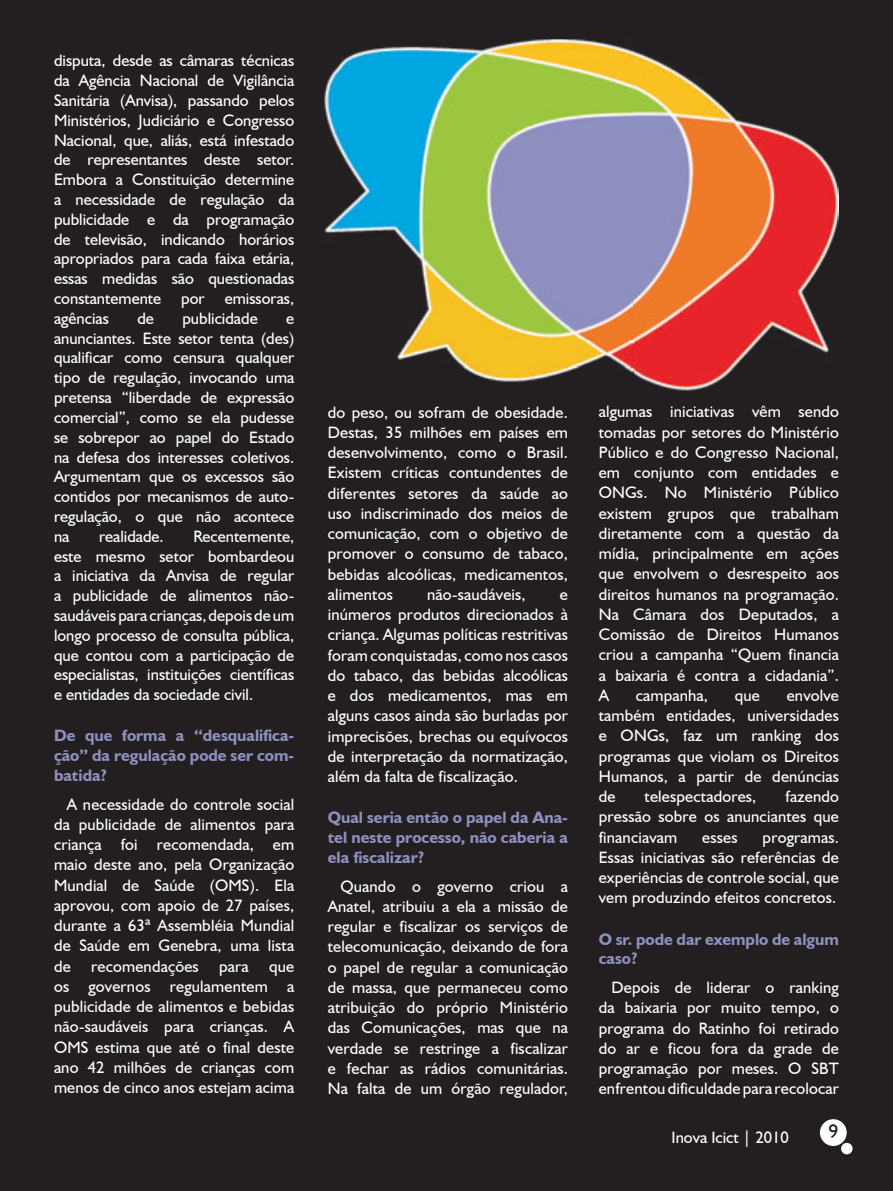
<style>
.page{position:relative;width:893px;height:1191px;background:#231f20}
.page>*{position:absolute;margin:0;border:0;box-sizing:border-box;transform-origin:0 0}
.t1{font:19.5px "Humanist 521 BT";color:#231f20}
.t2{font:16.5px/20.2px "Humanist 521 BT";letter-spacing:.01em;color:#fff;text-align:justify}
.t3{font:700 16.5px/19.8px "Humanist 521 BT";color:#8f90c0;text-align:justify}
</style>
<div class="page">
<div style="left:820px;top:1119px;width:27px;height:27px;background:#fff;border-radius:50%"></div>
<div style="left:841px;top:1142px;width:12px;height:12px;background:#fff;border-radius:50%"></div>
<img style="left:324px;top:39px;width:515px;height:352px">
<p class="t2" style="left:54px;top:51px;width:242px;line-height:19.8px">disputa, desde as câmaras técnicas da Agência Nacional de Vigilância Sanitária (Anvisa), passando pelos Ministérios, Judiciário e Congresso Nacional, que, aliás, está infestado de representantes deste setor.<br>Embora a Constituição determine a necessidade de regulação da publicidade e da programação de televisão, indicando horários apropriados para cada faixa etária, essas medidas são questionadas constantemente por emissoras, agências</p>
<p class="t2" style="left:137px;top:308px;width:18px">de</p>
<p class="t2" style="left:182px;top:308px;width:77px">publicidade</p>
<p class="t2" style="left:54px;top:308px;width:242px;line-height:19.8px;text-indent:232px">e anunciantes. Este setor tenta (des) qualificar como censura qualquer tipo de regulação, invocando uma pretensa “liberdade de expressão comercial”, como se ela pudesse se sobrepor ao papel do Estado na defesa dos interesses coletivos.<br>Argumentam que os excessos são contidos por mecanismos de auto&shy;regulação, o que não acontece na</p>
<p class="t2" style="left:54px;top:526px;width:242px;line-height:19.8px;text-indent:139px">Recentemente, este mesmo setor bombardeou a iniciativa da Anvisa de regular a publicidade de alimentos não&shy;saudáveis para crianças, depois de um longo processo de consulta pública, que contou com a participação de especialistas, instituições científicas e entidades da sociedade civil.</p>
<p class="t3" style="left:54px;top:725px;width:242px">De que forma a “desqualifica&shy;ção” da regulação pode ser com&shy;batida?</p>
<p class="t2" style="left:54px;top:793px;width:242px;text-indent:13px">A necessidade do controle social da publicidade de alimentos para criança foi recomendada, em maio deste ano, pela Organização Mundial de Saúde (OMS). Ela aprovou, com apoio de 27 países, durante a 63ª Assembléia Mundial de Saúde em Genebra, uma lista de recomendações para que os governos regulamentem a publicidade de alimentos e bebidas não-saudáveis para crianças. A OMS estima que até o final deste ano 42 milhões de crianças com menos de cinco anos estejam acima</p>
<p class="t2" style="left:99px;top:525px;width:66px">realidade.</p>
<p class="t2" style="left:328px;top:401px;width:242px">do peso, ou sofram de obesidade.<br>Destas, 35 milhões em países em desenvolvimento, como o Brasil.<br>Existem críticas contundentes de diferentes setores da saúde ao uso indiscriminado dos meios de comunicação, com o objetivo de promover o consumo de tabaco, bebidas alcoólicas, medicamentos, alimentos</p>
<p class="t2" style="left:427px;top:584px;width:100px">não-saudáveis,</p>
<p class="t2" style="left:328px;top:584px;width:242px;text-indent:232px">e inúmeros produtos direcionados à criança. Algumas políticas restritivas foram conquistadas, como nos casos do tabaco, das bebidas alcoólicas e dos medicamentos, mas em alguns casos ainda são burladas por imprecisões, brechas ou equívocos de interpretação da normatização, além da falta de fiscalização.</p>
<p class="t3" style="left:328px;top:807px;width:242px">Qual seria então o papel da Ana&shy;tel neste processo, não caberia a ela fiscalizar?</p>
<p class="t2" style="left:328px;top:875px;width:242px;text-indent:13px">Quando o governo criou a Anatel, atribuiu a ela a missão de regular e fiscalizar os serviços de telecomunicação, deixando de fora o papel de regular a comunicação de massa, que permaneceu como atribuição do próprio Ministério das Comunicações, mas que na verdade se restringe a fiscalizar e fechar as rádios comunitárias.<br>Na falta de um órgão regulador,</p>
<p class="t2" style="left:599px;top:401px;width:242px">algumas iniciativas vêm sendo tomadas por setores do Ministério Público e do Congresso Nacional, em conjunto com entidades e ONGs. No Ministério Público existem grupos que trabalham diretamente com a questão da mídia, principalmente em ações que envolvem o desrespeito aos direitos humanos na programação.<br>Na Câmara dos Deputados, a Comissão de Direitos Humanos criou a campanha “Quem financia a baixaria é contra a cidadania”.<br>A</p>
<p class="t2" style="left:599px;top:685px;width:242px;text-indent:188px">envolve também entidades, universidades e ONGs, faz um ranking dos programas que violam os Direitos Humanos, a partir de denúncias de</p>
<p class="t2" style="left:636px;top:685px;width:74px">campanha,</p>
<p class="t2" style="left:735px;top:685px;width:27px">que</p>
<p class="t2" style="left:599px;top:786px;width:242px;text-indent:187px">fazendo pressão sobre os anunciantes que financiavam</p>
<p class="t2" style="left:645px;top:786px;width:113px">telespectadores,</p>
<p class="t2" style="left:599px;top:826px;width:242px;text-indent:164px">programas.<br>Essas iniciativas são referências de experiências de controle social, que vem produzindo efeitos concretos.</p>
<p class="t3" style="left:599px;top:928px;width:242px">O sr. pode dar exemplo de algum caso?</p>
<p class="t2" style="left:599px;top:977px;width:242px;text-indent:13px">Depois de liderar o ranking da baixaria por muito tempo, o programa do Ratinho foi retirado do ar e ficou fora da grade de programação por meses. O SBT enfrentou dificuldade para recolocar</p>
<p class="t2" style="left:702px;top:826px;width:37px">esses</p>
<p class="t2" style="left:671px;top:1126px;width:119px">Inova Icict | 2010</p>
<p class="t1" style="left:828px;top:1119px;width:11px">9</p>
</div>
